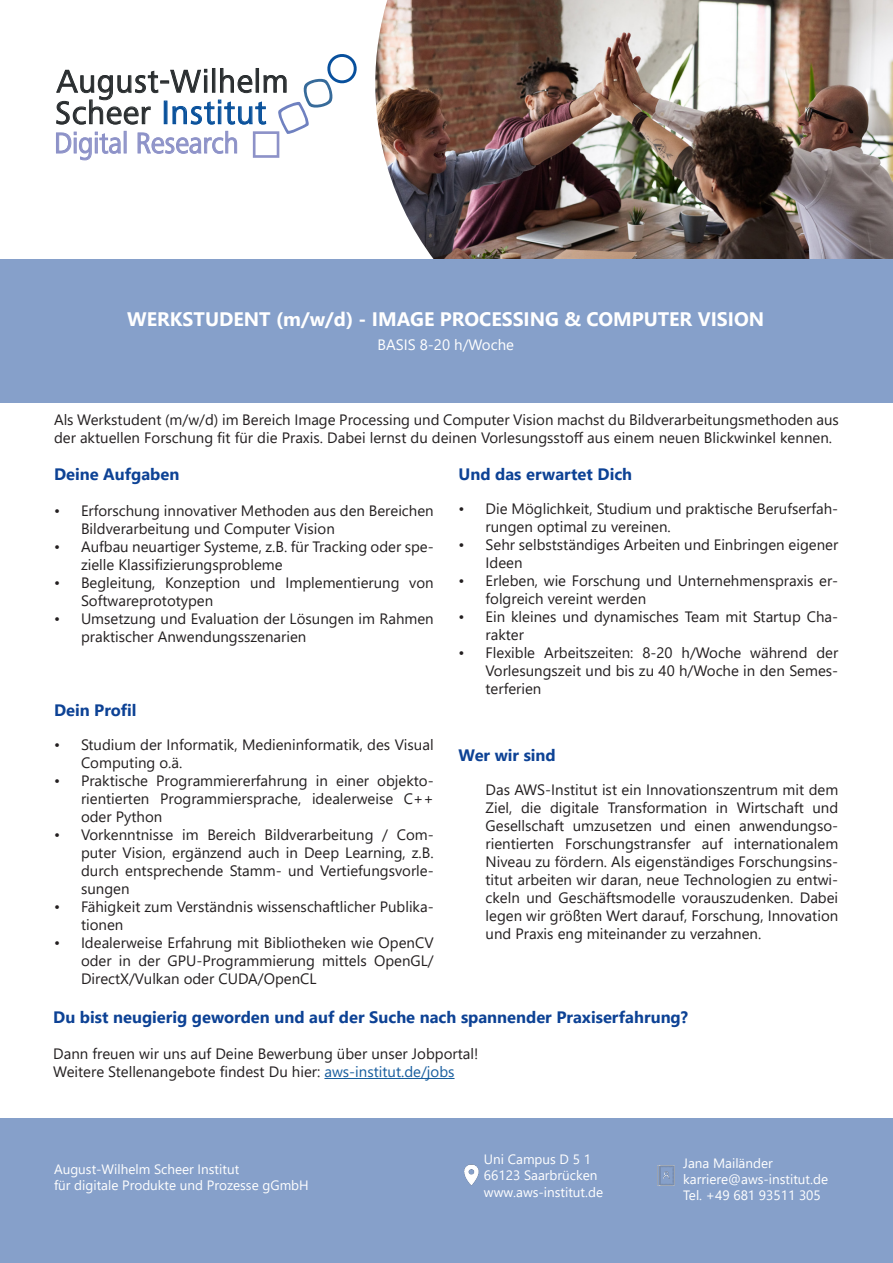
<style>
.page{position:relative;width:893px;height:1263px;background:#fff}
.page>*{position:absolute;margin:0;border:0;box-sizing:border-box;transform-origin:0 0}
.t1{font:34.05px "Frutiger Next Pro";letter-spacing:.025em;color:#085099}
.t2{font:33px "Frutiger Next Pro";letter-spacing:.025em;color:#292d2f}
.t3{font:30.15px "Frutiger Next Pro";color:#8d92c8;scale:.92 1}
.t4{font:700 19.5px "Segoe UI";color:#fff}
.t5{font:700 16.5px "Segoe UI";color:#0d4295}
.t6{font:15px/18px "Segoe UI";color:#231f20}
.t7{font:15px "Segoe UI";color:#fff}
.t8{font:13.5px "Segoe UI";color:#fff}
.s1{font-size:33px;color:#292d2f}
.s2{color:#175d9e}
</style>
<div class="page">
<div style="left:0;top:1118px;width:893px;height:145px;background:#86a0ca"></div>
<img style="left:375px;top:0;width:518px;height:306px">
<div style="left:0;top:259px;width:892px;height:144px;background:#86a0ca"></div>
<hr style="left:324px;top:1078px;width:131px;height:1px;background:#175d9e">
<img style="left:657px;top:1165px;width:18px;height:21px">
<img style="left:464px;top:1164px;width:15px;height:21px">
<svg style="left:56px;top:54px;width:301px;height:106px"></svg>
<p class="t2" style="left:57px;top:62px;width:233px">August-Wilhelm</p>
<p class="t1" style="left:55px;top:93px;width:213px"><span class="s1">Scheer</span> Institut</p>
<p class="t3" style="left:54px;top:126px;width:202px">Digital Research</p>
<p class="t4" style="left:127px;top:301px;width:638px">WERKSTUDENT (m/w/d) - IMAGE PROCESSING &amp; COMPUTER VISION</p>
<p class="t7" style="left:377px;top:331px;width:138px">BASIS 8-20 h/Woche</p>
<p class="t6" style="left:54px;top:409px;width:786px">Als Werkstudent (m/w/d) im Bereich Image Processing und Computer Vision machst du Bildverarbeitungsmethoden aus der aktuellen Forschung fit für die Praxis. Dabei lernst du deinen Vorlesungsstoff aus einem neuen Blickwinkel kennen.</p>
<p class="t5" style="left:54px;top:459px;width:127px">Deine Aufgaben</p>
<p class="t6" style="left:81px;top:500px;width:354px;text-indent:-27px">• Erforschung innovativer Methoden aus den Bereichen<br>Bildverarbeitung und Computer Vision</p>
<p class="t6" style="left:81px;top:536px;width:354px;text-indent:-27px">• Aufbau neuartiger Systeme, z.B. für Tracking oder spe&shy;zielle Klassifizierungsprobleme</p>
<p class="t6" style="left:81px;top:572px;width:354px;text-indent:-27px">• Begleitung, Konzeption und Implementierung von<br>Softwareprototypen</p>
<p class="t6" style="left:81px;top:608px;width:354px;text-indent:-27px">• Umsetzung und Evaluation der Lösungen im Rahmen praktischer Anwendungsszenarien</p>
<p class="t5" style="left:54px;top:694px;width:84px">Dein Profil</p>
<p class="t6" style="left:81px;top:734px;width:354px;text-indent:-27px">• Studium der Informatik, Medieninformatik, des Visual<br>Computing o.ä.</p>
<p class="t6" style="left:81px;top:770px;width:354px;text-align:justify;text-indent:-27px">• Praktische Programmiererfahrung in einer objekto&shy;rientierten Programmiersprache, idealerweise C++ oder Python</p>
<p class="t6" style="left:81px;top:824px;width:354px;text-align:justify;text-indent:-27px">• Vorkenntnisse im Bereich Bildverarbeitung / Com&shy;puter Vision, ergänzend auch in Deep Learning, z.B. durch entsprechende Stamm- und Vertiefungsvorle&shy;sungen</p>
<p class="t6" style="left:81px;top:896px;width:354px;text-indent:-27px">• Fähigkeit zum Verständnis wissenschaftlicher Publika&shy;tionen</p>
<p class="t6" style="left:81px;top:932px;width:354px;text-align:justify;text-indent:-27px">• Idealerweise Erfahrung mit Bibliotheken wie OpenCV oder in der GPU-Programmierung mittels OpenGL/ DirectX/Vulkan oder CUDA/OpenCL</p>
<p class="t5" style="left:458px;top:459px;width:175px">Und das erwartet Dich</p>
<p class="t6" style="left:485px;top:499px;width:354px;text-indent:-27px">• Die Möglichkeit, Studium und praktische Berufserfah&shy;rungen optimal zu vereinen.</p>
<p class="t6" style="left:485px;top:535px;width:354px;text-indent:-27px">• Sehr selbstständiges Arbeiten und Einbringen eigener<br>Ideen</p>
<p class="t6" style="left:485px;top:571px;width:354px;text-indent:-27px">• Erleben, wie Forschung und Unternehmenspraxis er&shy;folgreich vereint werden</p>
<p class="t6" style="left:485px;top:607px;width:354px;text-indent:-27px">• Ein kleines und dynamisches Team mit Startup Cha&shy;rakter</p>
<p class="t6" style="left:485px;top:643px;width:354px;text-align:justify;text-indent:-27px">• Flexible Arbeitszeiten: 8-20 h/Woche während der Vorlesungszeit und bis zu 40 h/Woche in den Semes&shy;terferien</p>
<p class="t5" style="left:458px;top:739px;width:99px">Wer wir sind</p>
<p class="t6" style="left:485px;top:779px;width:354px;text-align:justify">Das AWS-Institut ist ein Innovationszentrum mit dem Ziel, die digitale Transformation in Wirtschaft und Gesellschaft umzusetzen und einen anwendungso&shy;rientierten Forschungstransfer auf internationalem Niveau zu fördern. Als eigenständiges Forschungsins&shy;titut arbeiten wir daran, neue Technologien zu entwi&shy;ckeln und Geschäftsmodelle vorauszudenken. Dabei legen wir größten Wert darauf, Forschung, Innovation und Praxis eng miteinander zu verzahnen.</p>
<p class="t5" style="left:53px;top:1002px;width:636px">Du bist neugierig geworden und auf der Suche nach spannender Praxiserfahrung?</p>
<p class="t6" style="left:53px;top:1043px;width:427px">Dann freuen wir uns auf Deine Bewerbung über unser Jobportal!</p>
<p class="t6" style="left:53px;top:1061px;width:403px">Weitere Stellenangebote findest Du hier: <span class="s2">aws-institut.de/jobs</span></p>
<p class="t8" style="left:54px;top:1156px;width:187px">August-Wilhelm Scheer Institut</p>
<p class="t8" style="left:54px;top:1172px;width:256px">für digitale Produkte und Prozesse gGmbH</p>
<p class="t8" style="left:484px;top:1146px;width:109px">Uni Campus D 5 1</p>
<p class="t8" style="left:484px;top:1163px;width:115px">66123 Saarbrücken</p>
<p class="t8" style="left:484px;top:1179px;width:121px">www.aws-institut.de</p>
<p class="t8" style="left:683px;top:1150px;width:91px">Jana Mailänder</p>
<p class="t8" style="left:683px;top:1166px;width:146px">karriere@aws-institut.de</p>
<p class="t8" style="left:683px;top:1183px;width:139px">Tel. +49 681 93511 305</p>
</div>
